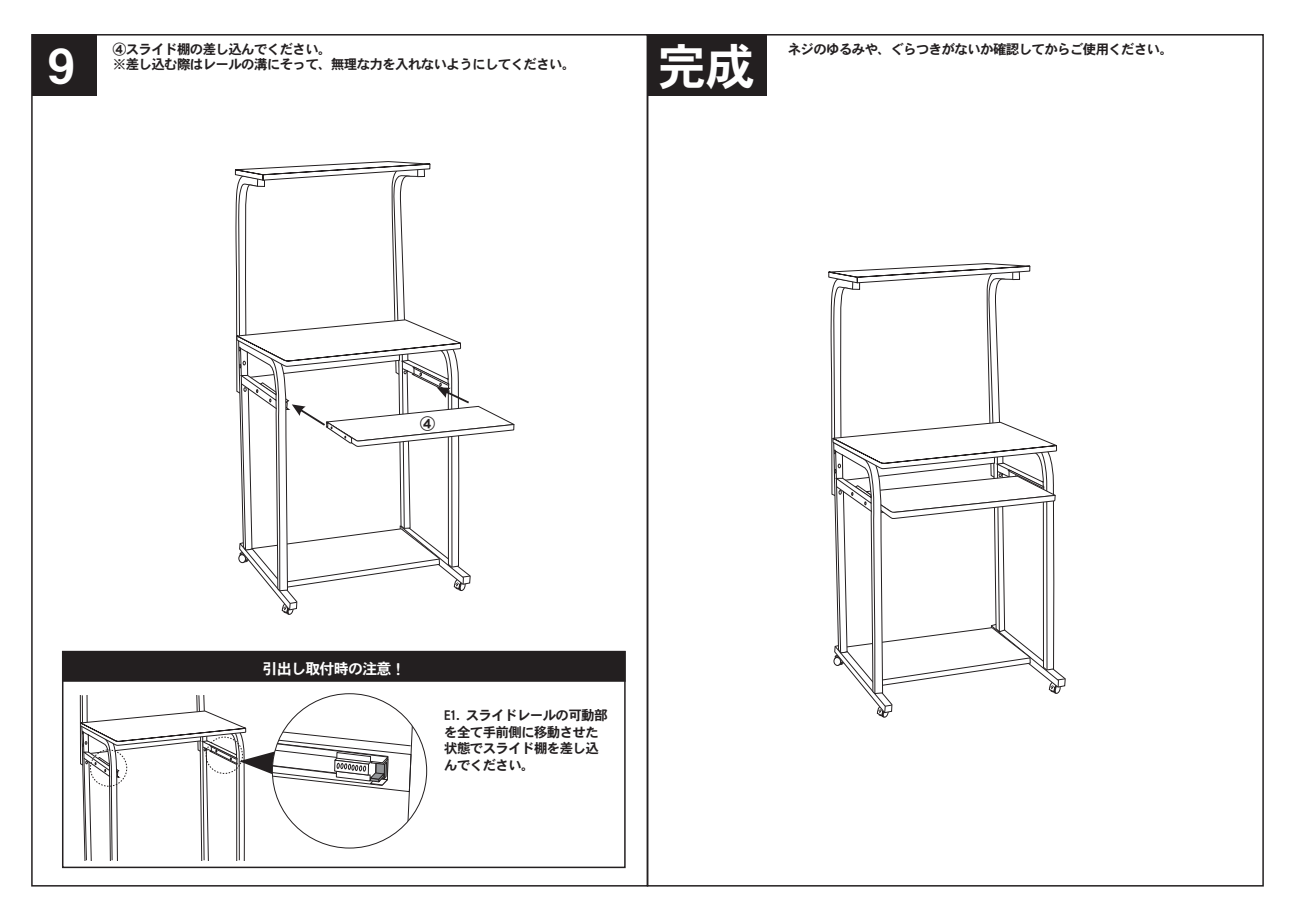
<style>
.page{position:relative;width:1289px;height:919px;background:#fff}
.page>*{position:absolute;margin:0;border:0;box-sizing:border-box;transform-origin:0 0}
.t1{font:48.9px "DFHS Gothic W7 WIN RKSJ H";color:#fff}
.t2{font:15px "DFHS Gothic W7 WIN RKSJ H";letter-spacing:-.05em;color:#fff}
.t3{font:15px "DFHS Gothic W7 WIN RKSJ H";color:#231f20}
.t4{font:13.5px/16.5px "DFHS Gothic W7 WIN RKSJ H";letter-spacing:-.05em;color:#231f20}
</style>
<div class="page">
<div style="left:32px;top:35px;width:64px;height:61px;background:#231f20"></div>
<div style="left:647px;top:35px;width:119px;height:61px;background:#231f20"></div>
<div style="left:62px;top:651px;width:563px;height:217px;border:2px solid #231f20"></div>
<div style="left:62px;top:651px;width:563px;height:30px;background:#231f20"></div>
<svg style="left:79px;top:693px;width:347px;height:167px"></svg>
<svg style="left:827px;top:34px;width:238px;height:684px"></svg>
<svg style="left:234px;top:161px;width:281px;height:454px"></svg>
<div style="left:206px;top:736px;width:37px;height:37px;border:1px dashed #231f20;border-radius:50%"></div>
<div style="left:90px;top:749px;width:37px;height:37px;border:1px dashed #231f20;border-radius:50%"></div>
<p class="t4" style="left:113px;top:42px;width:464px;line-height:15px">④スライド棚の差し込んでください。<br>※差し込む際はレールの溝にそって、無理な力を入れないようにしてください。</p>
<p class="t4" style="left:787px;top:41px;width:387px">ネジのゆるみや、ぐらつきがないか確認してからご使用ください。</p>
<h1 class="t1" style="left:37px;top:42px;width:50px">９</h1>
<h1 class="t1" style="left:657px;top:42px;width:99px">完成</h1>
<p class="t3" style="left:420px;top:416px;width:16px">④</p>
<p class="t2" style="left:262px;top:660px;width:145px">引出し取付時の注意！</p>
<p class="t4" style="left:444px;top:707px;width:165px">E1. スライドレールの可動部を全て手前側に移動させた状態でスライド棚を差し込んでください。</p>
</div>
